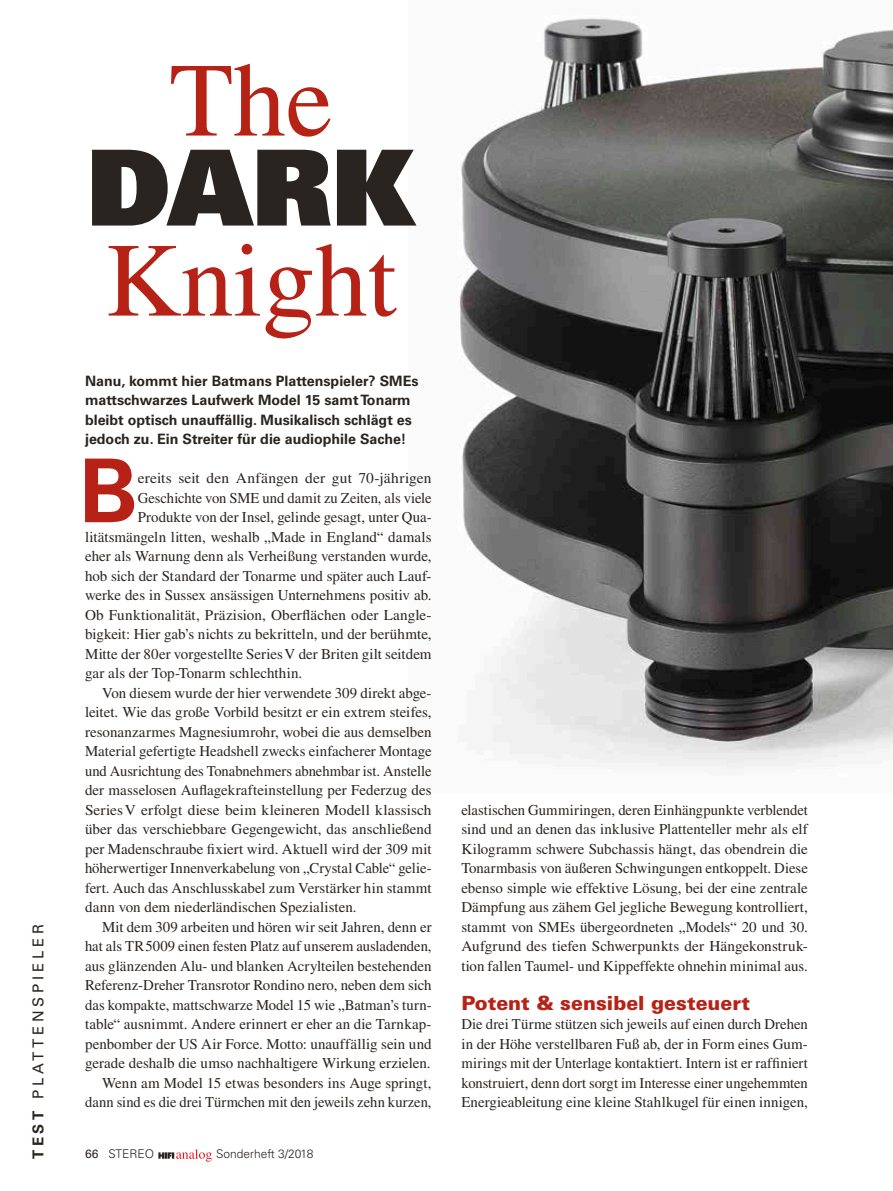
<style>
.page{position:relative;width:893px;height:1191px;background:#fff}
.page>*{position:absolute;margin:0;border:0;box-sizing:border-box;transform-origin:0 0}
.t1{font:105px "Times LT Std";color:#b72216}
.t2{font:105px "Univers LT Std X Black";color:#292420}
.t3{font:700 88.05px "Univers LT Std";color:#b72216}
.t4{font:900 19.5px "Univers LT Std";color:#b72216}
.t5{font:15px/19.5px "Times LT Std";color:#292420;text-align:justify}
.t6{font:15px "Univers LT Std";letter-spacing:.25em;color:#292420}
.t7{font:700 15px "Univers LT Std";color:#292420}
.t8{font:700 14.25px/19.5px "Univers LT Std";color:#292420}
.t9{font:300 12px "Univers LT Std";color:#292420}
.s1{font-weight:400}
</style>
<div class="page">
<img style="left:459px;top:18px;width:434px;height:751px">
<svg style="left:158px;top:1149px;width:54px;height:12px"></svg>
<p class="t6" style="left:29px;top:1099px;width:177px;rotate:-90deg">PLATTENSPIELER</p>
<p class="t7" style="left:29px;top:1159px;width:50px;rotate:-90deg">TEST</p>
<h1 class="t1" style="left:169px;top:41px;width:165px">The</h1>
<h1 class="t2" style="left:87px;top:119px;width:330px">DARK</h1>
<h1 class="t1" style="left:105px;top:221px;width:293px">Knight</h1>
<p class="t8" style="left:85px;top:371px;width:335px">Nanu, kommt hier Batmans Plattenspieler? SMEs mattschwarzes Laufwerk Model 15 samt Tonarm bleibt optisch unauffällig. Musikalisch schlägt es jedoch zu. Ein Streiter für die audiophile Sache!</p>
<h2 class="t3" style="left:79px;top:439px;width:60px">B</h2>
<p class="t5" style="left:138px;top:468px;width:295px">ereits seit den Anfängen der gut 70-jährigen</p>
<p class="t5" style="left:138px;top:488px;width:295px">Geschichte von SME und damit zu Zeiten, als viele</p>
<p class="t5" style="left:138px;top:507px;width:295px">Produkte von der Insel, gelinde gesagt, unter Qua-</p>
<p class="t5" style="left:85px;top:527px;width:348px">litätsmängeln litten, weshalb „Made in England“ damals</p>
<p class="t5" style="left:85px;top:546px;width:348px">eher als Warnung denn als Verheißung verstanden wurde,</p>
<p class="t5" style="left:85px;top:566px;width:348px">hob sich der Standard der Tonarme und später auch Lauf-</p>
<p class="t5" style="left:85px;top:585px;width:348px">werke des in Sussex ansässigen Unternehmens positiv ab.</p>
<p class="t5" style="left:85px;top:605px;width:348px">Ob Funktionalität, Präzision, Oberflächen oder Langle-</p>
<p class="t5" style="left:85px;top:624px;width:348px">bigkeit: Hier gab’s nichts zu bekritteln, und der berühmte,</p>
<p class="t5" style="left:85px;top:644px;width:348px">Mitte der 80er vorgestellte SeriesV der Briten gilt seitdem</p>
<p class="t5" style="left:85px;top:663px;width:219px">gar als der Top-Tonarm schlechthin.</p>
<p class="t5" style="left:102px;top:683px;width:331px">Von diesem wurde der hier verwendete 309 direkt abge-</p>
<p class="t5" style="left:85px;top:702px;width:348px">leitet. Wie das große Vorbild besitzt er ein extrem steifes,</p>
<p class="t5" style="left:85px;top:722px;width:348px">resonanzarmes Magnesiumrohr, wobei die aus demselben</p>
<p class="t5" style="left:85px;top:741px;width:348px">Material gefertigte Headshell zwecks einfacherer Montage</p>
<p class="t5" style="left:85px;top:761px;width:348px">und Ausrichtung des Tonabnehmers abnehmbar ist. Anstelle</p>
<p class="t5" style="left:85px;top:780px;width:348px">der masselosen Auflagekrafteinstellung per Federzug des</p>
<p class="t5" style="left:85px;top:800px;width:348px">SeriesV erfolgt diese beim kleineren Modell klassisch</p>
<p class="t5" style="left:85px;top:819px;width:348px">über das verschiebbare Gegengewicht, das anschließend</p>
<p class="t5" style="left:85px;top:839px;width:348px">per Madenschraube fixiert wird. Aktuell wird der 309 mit</p>
<p class="t5" style="left:85px;top:858px;width:348px">höherwertiger Innenverkabelung von „Crystal Cable“ gelie-</p>
<p class="t5" style="left:85px;top:878px;width:348px">fert. Auch das Anschlusskabel zum Verstärker hin stammt</p>
<p class="t5" style="left:85px;top:897px;width:273px">dann von dem niederländischen Spezialisten.</p>
<p class="t5" style="left:102px;top:917px;width:331px">Mit dem 309 arbeiten und hören wir seit Jahren, denn er</p>
<p class="t5" style="left:85px;top:936px;width:348px">hat als TR5009 einen festen Platz auf unserem ausladenden,</p>
<p class="t5" style="left:85px;top:956px;width:348px">aus glänzenden Alu- und blanken Acrylteilen bestehenden</p>
<p class="t5" style="left:85px;top:975px;width:348px">Referenz-Dreher Transrotor Rondino nero, neben dem sich</p>
<p class="t5" style="left:85px;top:995px;width:348px">das kompakte, mattschwarze Model 15 wie „Batman’s turn-</p>
<p class="t5" style="left:85px;top:1014px;width:348px">table“ ausnimmt. Andere erinnert er eher an die Tarnkap-</p>
<p class="t5" style="left:85px;top:1034px;width:348px">penbomber der US Air Force. Motto: unauffällig sein und</p>
<p class="t5" style="left:85px;top:1053px;width:347px">gerade deshalb die umso nachhaltigere Wirkung erzielen.</p>
<p class="t5" style="left:102px;top:1073px;width:331px">Wenn am Model 15 etwas besonders ins Auge springt,</p>
<p class="t5" style="left:85px;top:1092px;width:348px">dann sind es die drei Türmchen mit den jeweils zehn kurzen,</p>
<p class="t9" style="left:85px;top:1147px;width:71px"><span class="s1">66</span> STEREO</p>
<p class="t9" style="left:216px;top:1147px;width:99px">Sonderheft 3/2018</p>
<p class="t5" style="left:461px;top:800px;width:348px">elastischen Gummiringen, deren Einhängpunkte verblendet sind und an denen das inklusive Plattenteller mehr als elf Kilogramm schwere Subchassis hängt, das obendrein die Tonarmbasis von äußeren Schwingungen entkoppelt. Diese ebenso simple wie effektive Lösung, bei der eine zentrale Dämpfung aus zähem Gel jegliche Bewegung kontrolliert, stammt von SMEs übergeordneten „Models“ 20 und 30.<br>Aufgrund des tiefen Schwerpunkts der Hängekonstruk&shy;tion fallen Taumel- und Kippeffekte ohnehin minimal aus.</p>
<h3 class="t4" style="left:461px;top:990px;width:290px">Potent &amp; sensibel gesteuert</h3>
<p class="t5" style="left:461px;top:1014px;width:348px">Die drei Türme stützen sich jeweils auf einen durch Drehen in der Höhe verstellbaren Fuß ab, der in Form eines Gum&shy;mirings mit der Unterlage kontaktiert. Intern ist er raffiniert konstruiert, denn dort sorgt im Interesse einer ungehemmten Energieableitung eine kleine Stahlkugel für einen innigen,</p>
</div>
